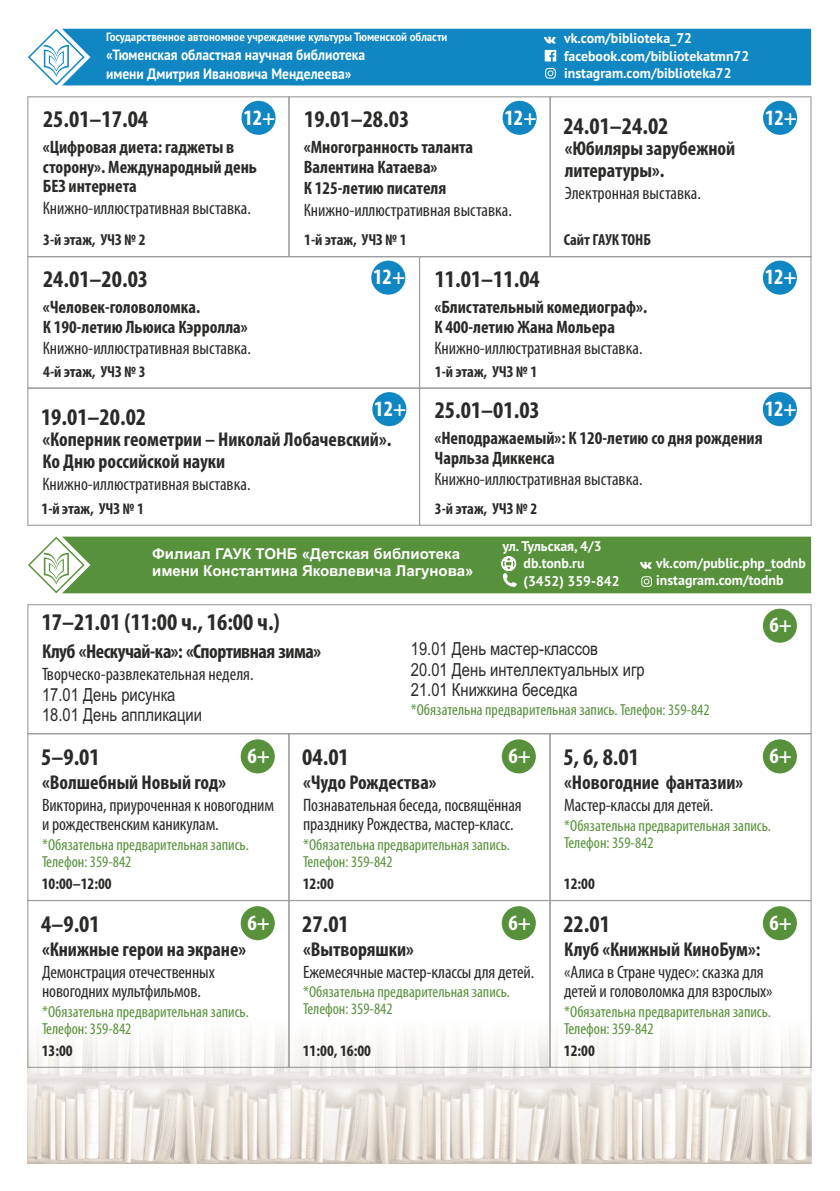
<style>
.page{position:relative;width:840px;height:1191px;background:#fff}
.page>*{position:absolute;margin:0;border:0;box-sizing:border-box;transform-origin:0 0}
.t1{font:700 condensed 24px "Myriad Pro";color:#2b2a29}
.t2{font:700 condensed 22px "Myriad Pro";color:#fefefe}
.t3{font:700 condensed 20px/21.8px "Myriad Pro";color:#2b2a29}
.t4{font:700 condensed 20px "Myriad Pro";letter-spacing:-.025em;color:#2b2a29}
.t5{font:condensed 18px/19.2px "Myriad Pro";letter-spacing:-.005em;color:#2b2a29}
.t6{font:700 condensed 18px/19.6px "Myriad Pro";color:#2b2a29}
.t7{font:18px "Arial Narrow";color:#2b2a29}
.t8{font:condensed 16px/17px "Myriad Pro";color:#57913b}
.t9{font:700 condensed 16px "Myriad Pro";color:#2b2a29}
.t10{font:700 15px/19.4px "PT Sans";color:#fefefe;scale:.9 1}
.t11{font:700 15px/16.8px "Arial";color:#fefefe}
.t12{font:700 14px/17.2px "PT Sans";color:#fefefe}
.t13{font:700 12px "PT Sans";color:#fefefe;scale:.9 1}
</style>
<div class="page">
<img style="left:28px;top:1033px;width:782px;height:130px">
<div style="left:85px;top:29px;width:725px;height:56px;background:#1087c3"></div>
<svg style="left:28px;top:29px;width:57px;height:56px"></svg>
<svg style="left:545px;top:68px;width:10px;height:11px"></svg>
<svg style="left:543px;top:37px;width:12px;height:7px"></svg>
<svg style="left:544px;top:50px;width:12px;height:11px"></svg>
<div style="left:288px;top:96px;width:262px;height:161px;border:1px solid #9d9e9e"></div>
<div style="left:502px;top:101px;width:34px;height:34px;background:#1087c3;border-radius:50%"></div>
<div style="left:549px;top:96px;width:262px;height:161px;border:1px solid #9d9e9e"></div>
<div style="left:762px;top:101px;width:34px;height:34px;background:#1087c3;border-radius:50%"></div>
<div style="left:27px;top:96px;width:262px;height:161px;border:1px solid #9d9e9e"></div>
<div style="left:241px;top:101px;width:34px;height:34px;background:#1087c3;border-radius:50%"></div>
<div style="left:762px;top:261px;width:34px;height:34px;background:#1087c3;border-radius:50%"></div>
<div style="left:372px;top:392px;width:34px;height:34px;background:#1087c3;border-radius:50%"></div>
<div style="left:27px;top:256px;width:393px;height:133px;border:1px solid #9d9e9e"></div>
<div style="left:371px;top:261px;width:34px;height:34px;background:#1087c3;border-radius:50%"></div>
<div style="left:418px;top:387px;width:393px;height:139px;border:1px solid #9d9e9e"></div>
<div style="left:762px;top:392px;width:34px;height:34px;background:#1087c3;border-radius:50%"></div>
<div style="left:85px;top:536px;width:725px;height:57px;background:#57913b"></div>
<svg style="left:28px;top:536px;width:57px;height:57px"></svg>
<svg style="left:641px;top:576px;width:10px;height:11px"></svg>
<svg style="left:639px;top:561px;width:12px;height:8px"></svg>
<svg style="left:501px;top:556px;width:16px;height:31px"></svg>
<div style="left:27px;top:604px;width:784px;height:130px;border:1px solid #9d9e9e"></div>
<div style="left:762px;top:608px;width:34px;height:34px;background:#57913b;border-radius:50%"></div>
<div style="left:27px;top:733px;width:262px;height:168px;border:1px solid #9d9e9e"></div>
<div style="left:240px;top:739px;width:34px;height:34px;background:#57913b;border-radius:50%"></div>
<div style="left:288px;top:733px;width:262px;height:168px;border:1px solid #9d9e9e"></div>
<div style="left:501px;top:739px;width:34px;height:34px;background:#57913b;border-radius:50%"></div>
<div style="left:549px;top:733px;width:262px;height:168px;border:1px solid #9d9e9e"></div>
<div style="left:762px;top:739px;width:34px;height:34px;background:#57913b;border-radius:50%"></div>
<div style="left:27px;top:900px;width:262px;height:167px;border:1px solid #9d9e9e"></div>
<div style="left:240px;top:906px;width:34px;height:34px;background:#57913b;border-radius:50%"></div>
<div style="left:288px;top:900px;width:262px;height:167px;border:1px solid #9d9e9e"></div>
<div style="left:501px;top:906px;width:34px;height:34px;background:#57913b;border-radius:50%"></div>
<div style="left:549px;top:900px;width:262px;height:167px;border:1px solid #9d9e9e"></div>
<div style="left:762px;top:906px;width:34px;height:34px;background:#57913b;border-radius:50%"></div>
<p class="t13" style="left:106px;top:32px;width:380px">Государственное автономное учреждение культуры Тюменской области</p>
<p class="t10" style="left:106px;top:46px;width:289px">«Тюменская областная научная библиотека имени Дмитрия Ивановича Менделеева»</p>
<h1 class="t1" style="left:304px;top:109px;width:106px">19.01–28.03</h1>
<p class="t6" style="left:304px;top:139px;width:171px">«Многогранность таланта<br>Валентина Катаева»</p>
<p class="t6" style="left:304px;top:180px;width:144px">К 125-летию писателя</p>
<p class="t5" style="left:304px;top:202px;width:209px">Книжно-иллюстративная выставка.</p>
<p class="t9" style="left:304px;top:233px;width:104px">1-й этаж, УЧЗ № 1</p>
<p class="t12" style="left:563px;top:31px;width:187px">vk.com/biblioteka_72 facebook.com/bibliotekatmn72 instagram.com/biblioteka72</p>
<h1 class="t1" style="left:43px;top:109px;width:106px">25.01–17.04</h1>
<p class="t2" style="left:764px;top:108px;width:33px">12+</p>
<p class="t6" style="left:43px;top:139px;width:216px">«Цифровая диета: гаджеты в сторону». Международный день<br>БЕЗ интернета</p>
<p class="t5" style="left:43px;top:199px;width:209px">Книжно-иллюстративная выставка.</p>
<p class="t9" style="left:43px;top:233px;width:104px">3-й этаж, УЧЗ № 2</p>
<p class="t2" style="left:243px;top:108px;width:33px">12+</p>
<h1 class="t1" style="left:504px;top:116px;width:165px"><sup>12+</sup> 24.01–24.02</h1>
<p class="t3" style="left:564px;top:139px;width:172px">«Юбиляры зарубежной литературы».</p>
<p class="t5" style="left:564px;top:184px;width:138px">Электронная выставка.</p>
<p class="t9" style="left:563px;top:233px;width:89px">Сайт ГАУК ТОНБ</p>
<h1 class="t1" style="left:43px;top:269px;width:106px">24.01–20.03</h1>
<p class="t6" style="left:43px;top:299px;width:206px">«Человек-головоломка.<br>К 190-летию Льюиса Кэрролла»</p>
<p class="t5" style="left:43px;top:340px;width:209px">Книжно-иллюстративная выставка.</p>
<p class="t9" style="left:43px;top:365px;width:104px">4-й этаж, УЧЗ № 3</p>
<p class="t2" style="left:373px;top:268px;width:33px">12+</p>
<p class="t2" style="left:374px;top:399px;width:33px">12+</p>
<h1 class="t1" style="left:41px;top:407px;width:106px">19.01–20.02</h1>
<p class="t3" style="left:42px;top:430px;width:350px">«Коперник геометрии – Николай Лобачевский».<br>Ко Дню российской науки</p>
<p class="t5" style="left:42px;top:476px;width:209px">Книжно-иллюстративная выставка.</p>
<p class="t9" style="left:41px;top:502px;width:104px">1-й этаж, УЧЗ № 1</p>
<h1 class="t1" style="left:434px;top:269px;width:106px">11.01–11.04</h1>
<p class="t6" style="left:434px;top:299px;width:214px">«Блистательный комедиограф».<br>К 400-летию Жана Мольера</p>
<p class="t5" style="left:434px;top:340px;width:209px">Книжно-иллюстративная выставка.</p>
<p class="t9" style="left:434px;top:365px;width:104px">1-й этаж, УЧЗ № 1</p>
<p class="t2" style="left:764px;top:268px;width:33px">12+</p>
<p class="t2" style="left:764px;top:399px;width:33px">12+</p>
<h1 class="t1" style="left:434px;top:400px;width:106px">25.01–01.03</h1>
<p class="t6" style="left:434px;top:430px;width:329px">«Неподражаемый»: К 120-летию со дня рождения<br>Чарльза Диккенса</p>
<p class="t5" style="left:434px;top:471px;width:209px">Книжно-иллюстративная выставка.</p>
<p class="t9" style="left:434px;top:502px;width:104px">3-й этаж, УЧЗ № 2</p>
<p class="t11" style="left:152px;top:547px;width:323px">Филиал ГАУК ТОНБ «Детская библиотека имени Константина Яковлевича Лагунова»</p>
<p class="t12" style="left:523px;top:539px;width:97px;text-indent:-21px">ул. Тульская, 4/3 db.tonb.ru (3452) 359-842</p>
<p class="t12" style="left:655px;top:555px;width:151px">vk.com/public.php_todnb instagram.com/todnb</p>
<h1 class="t1" style="left:42px;top:612px;width:239px">17–21.01 (11:00 ч., 16:00 ч.)</h1>
<p class="t4" style="left:42px;top:643px;width:280px">Клуб «Нескучай-ка»: «Спортивная зима»</p>
<p class="t5" style="left:42px;top:665px;width:213px">Творческо-развлекательная неделя.</p>
<p class="t7" style="left:42px;top:688px;width:135px">17.01 День рисунка</p>
<p class="t7" style="left:42px;top:708px;width:161px">18.01 День аппликации</p>
<p class="t7" style="left:410px;top:642px;width:189px">19.01 День мастер-классов</p>
<p class="t7" style="left:410px;top:662px;width:235px">20.01 День интеллектуальных игр</p>
<p class="t7" style="left:410px;top:683px;width:168px">21.01 Книжкина беседка</p>
<p class="t8" style="left:410px;top:702px;width:300px">*Обязательна предварительная запись. Телефон: 359-842</p>
<p class="t2" style="left:769px;top:616px;width:24px">6+</p>
<h1 class="t1" style="left:41px;top:747px;width:60px">5–9.01</h1>
<p class="t2" style="left:247px;top:746px;width:24px">6+</p>
<h1 class="t1" style="left:302px;top:747px;width:48px">04.01</h1>
<p class="t2" style="left:508px;top:746px;width:24px">6+</p>
<h1 class="t1" style="left:563px;top:747px;width:77px">5, 6, 8.01</h1>
<p class="t2" style="left:769px;top:746px;width:24px">6+</p>
<p class="t3" style="left:42px;top:773px;width:185px">«Волшебный Новый год»</p>
<p class="t5" style="left:42px;top:797px;width:233px">Викторина, приуроченная к новогодним и рождественским каникулам.</p>
<p class="t8" style="left:42px;top:837px;width:208px">*Обязательна предварительная запись.<br>Телефон: 359-842</p>
<p class="t3" style="left:303px;top:773px;width:135px">«Чудо Рождества»</p>
<p class="t5" style="left:303px;top:797px;width:220px">Познавательная беседа, посвящённая празднику Рождества, мастер-класс.</p>
<p class="t8" style="left:303px;top:837px;width:208px">*Обязательна предварительная запись.<br>Телефон: 359-842</p>
<p class="t3" style="left:564px;top:773px;width:180px">«Новогодние фантазии»</p>
<p class="t5" style="left:564px;top:797px;width:151px">Мастер-классы для детей.</p>
<p class="t8" style="left:564px;top:818px;width:208px">*Обязательна предварительная запись.<br>Телефон: 359-842</p>
<p class="t9" style="left:42px;top:877px;width:71px">10:00–12:00</p>
<p class="t9" style="left:302px;top:877px;width:32px">12:00</p>
<p class="t9" style="left:563px;top:877px;width:32px">12:00</p>
<h1 class="t1" style="left:41px;top:913px;width:60px">4–9.01</h1>
<p class="t2" style="left:247px;top:913px;width:24px">6+</p>
<h1 class="t1" style="left:302px;top:913px;width:48px">27.01</h1>
<p class="t2" style="left:508px;top:913px;width:24px">6+</p>
<h1 class="t1" style="left:563px;top:913px;width:48px">22.01</h1>
<p class="t2" style="left:769px;top:913px;width:24px">6+</p>
<p class="t3" style="left:42px;top:940px;width:205px">«Книжные герои на экране»</p>
<p class="t5" style="left:42px;top:963px;width:174px">Демонстрация отечественных новогодних мультфильмов.</p>
<p class="t8" style="left:42px;top:1004px;width:208px">*Обязательна предварительная запись.<br>Телефон: 359-842</p>
<p class="t3" style="left:303px;top:940px;width:112px">«Вытворяшки»</p>
<p class="t8" style="left:303px;top:984px;width:208px">*Обязательна предварительная запись.<br>Телефон: 359-842</p>
<p class="t5" style="left:303px;top:963px;width:232px">Ежемесячные мастер-классы для детей.</p>
<p class="t3" style="left:564px;top:940px;width:198px">Клуб «Книжный КиноБум»:</p>
<p class="t5" style="left:564px;top:963px;width:210px">«Алиса в Стране чудес»: сказка для детей и головоломка для взрослых»</p>
<p class="t8" style="left:564px;top:1004px;width:208px">*Обязательна предварительная запись.<br>Телефон: 359-842</p>
<p class="t9" style="left:42px;top:1044px;width:32px">13:00</p>
<p class="t9" style="left:302px;top:1044px;width:70px">11:00, 16:00</p>
<p class="t9" style="left:563px;top:1044px;width:32px">12:00</p>
</div>
